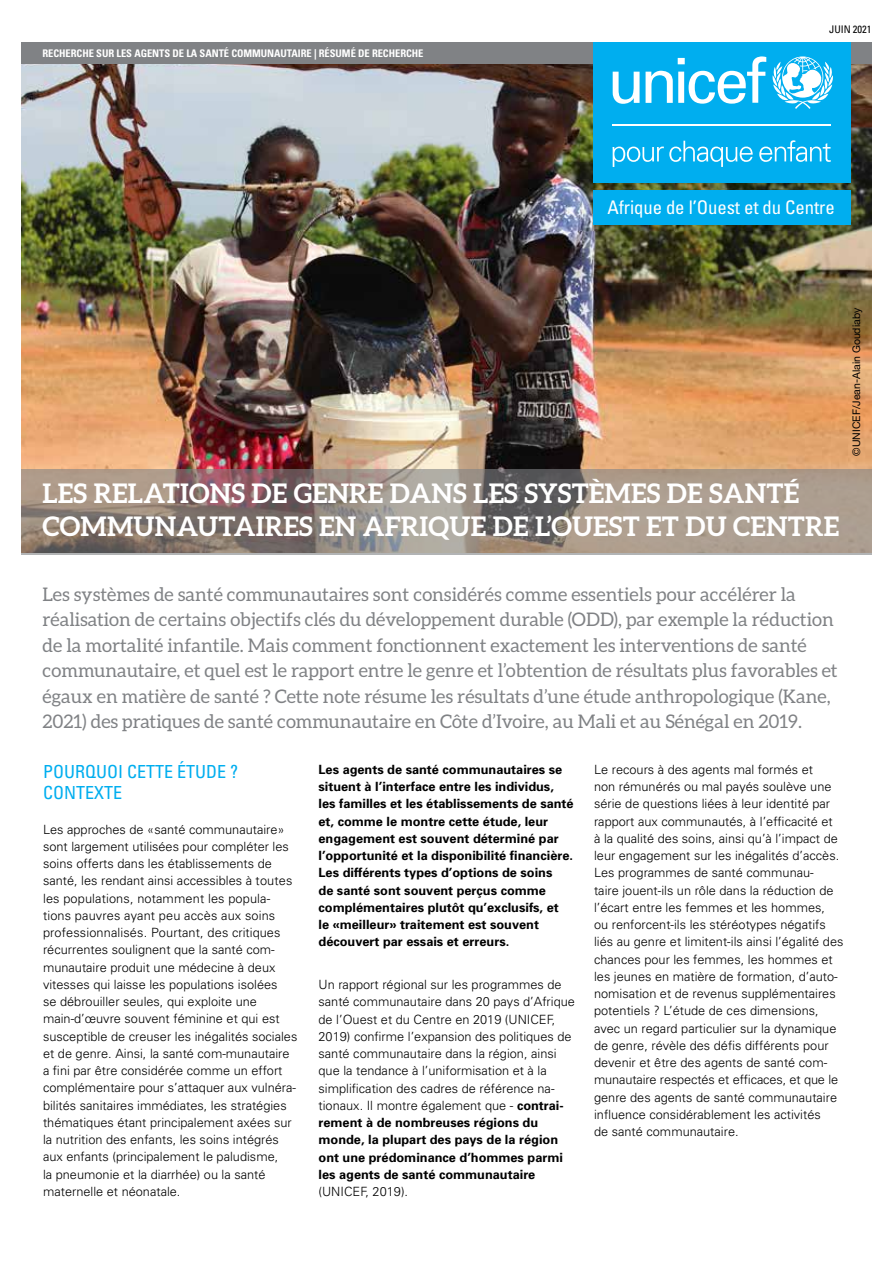
<style>
.page{position:relative;width:893px;height:1263px;background:#fff}
.page>*{position:absolute;margin:0;border:0;box-sizing:border-box;transform-origin:0 0}
.t1{font:700 27px/32.4px "Aleo";letter-spacing:.005em;color:#fff}
.t2{font:18.75px/25.5px "Aleo";color:#808285}
.t3{font:condensed 18.75px "Univers";letter-spacing:-.005em;color:#fff}
.t4{font:condensed 18px/21px "Univers";color:#00aeef}
.t5{font:300 12.75px/17.2px "Univers";color:#000}
.t6{font:700 12.75px/17.2px "Univers";color:#000}
.t7{font:700 condensed 10.5px "Univers";letter-spacing:-.005em;color:#fff}
.t8{font:10.5px "Helvetica Neue";color:#000}
.t9{font:condensed 10.5px "Univers";letter-spacing:-.005em;color:#000}
.s1{font-weight:700}
</style>
<div class="page">
<img style="left:21px;top:64px;width:851px;height:405px">
<svg style="left:21px;top:469px;width:851px;height:85px;background:#978980"></svg>
<div style="left:21px;top:43px;width:851px;height:21px;background:#808285"></div>
<div style="left:593px;top:43px;width:257px;height:140px;background:#00aeef"></div>
<div style="left:593px;top:190px;width:257px;height:34px;background:#00aeef"></div>
<svg style="left:772px;top:56px;width:61px;height:53px"></svg>
<svg style="left:613px;top:72px;width:27px;height:32px"></svg>
<svg style="left:646px;top:56px;width:120px;height:48px"></svg>
<hr style="left:613px;top:124px;width:218px;height:1px;background:#fff">
<svg style="left:612px;top:141px;width:141px;height:26px"></svg>
<svg style="left:759px;top:140px;width:72px;height:22px"></svg>
<p class="t7" style="left:43px;top:47px;width:382px">RECHERCHE SUR LES AGENTS DE LA SANTÉ COMMUNAUTAIRE | RÉSUMÉ DE RECHERCHE</p>
<p class="t9" style="left:829px;top:23px;width:12px">JUIN</p>
<p class="t9" style="left:853px;top:23px;width:20px">2021</p>
<h2 class="t3" style="left:607px;top:195px;width:229px">AFRIQUE DE L’O UEST ET DU CENTRE</h2>
<p class="t8" style="left:850px;top:456px;width:149px;rotate:-90deg">©UNICEF/Jean-Alain Goudiaby</p>
<h1 class="t1" style="left:43px;top:477px;width:798px">LES RELATIONS DE GENRE DANS LES SYSTÈMES DE SANTÉ<br>COMMUNAUTAIRES EN AFRIQUE DE L’OUEST ET DU CENTRE</h1>
<p class="t2" style="left:43px;top:581px;width:797px">Les systèmes de santé communautaires sont considérés comme essentiels pour accélérer la réalisation de certains objectifs clés du développement durable (ODD), par exemple la réduction de la mortalité infantile. Mais comment fonctionnent exactement les interventions de santé communautaire, et quel est le rapport entre le genre et l’obtention de résultats plus favorables et égaux en matière de santé ? Cette note résume les résultats d’une étude anthropologique (Kane, 2021) des pratiques de santé communautaire en Côte d’Ivoire, au Mali et au Sénégal en 2019.</p>
<h3 class="t4" style="left:43px;top:761px;width:196px">POURQUOI CETTE ÉTUDE ?<br>CONTEXTE</h3>
<p class="t5" style="left:43px;top:820px;width:256px">Les approches de «santé communautaire» sont largement utilisées pour compléter les soins offerts dans les établissements de santé, les rendant ainsi accessibles à toutes les populations, notamment les popula&shy;tions pauvres ayant peu accès aux soins professionnalisés. Pourtant, des critiques récurrentes soulignent que la santé com&shy;munautaire produit une médecine à deux vitesses qui laisse les populations isolées<br>se débrouiller seules, qui exploite une main-d’œuvre souvent féminine et qui est susceptible de creuser les inégalités sociales et de genre. Ainsi, la santé com-munautaire a fini par être considérée comme un effort complémentaire pour s’attaquer aux vulnéra&shy;bilités sanitaires immédiates, les stratégies thématiques étant principalement axées sur la nutrition des enfants, les soins intégrés aux enfants (principalement le paludisme,<br>la pneumonie et la diarrhée) ou la santé maternelle et néonatale.</p>
<p class="t6" style="left:319px;top:761px;width:257px">Les agents de santé communautaires se situent à l’interface entre les individus, les familles et les établissements de santé et, comme le montre cette étude, leur engagement est souvent déterminé par l’opportunité et la disponibilité financière.<br>Les différents types d’options de soins<br>de santé sont souvent perçus comme complémentaires plutôt qu’exclusifs, et<br>le «meilleur» traitement est souvent découvert par essais et erreurs.</p>
<p class="t5" style="left:319px;top:976px;width:258px">Un rapport régional sur les programmes de santé communautaire dans 20 pays d’Afrique de l’Ouest et du Centre en 2019 (UNICEF, 2019) confirme l’expansion des politiques de santé communautaire dans la région, ainsi que la tendance à l’uniformisation et à la simplification des cadres de référence na&shy;tionaux. Il montre également que - <span class="s1">contrai&shy;rement à de nombreuses régions du monde, la plupart des pays de la région ont une prédominance d’hommes parmi les agents de santé communautaire</span></p>
<p class="t5" style="left:319px;top:1183px;width:91px">(UNICEF, 2019).</p>
<p class="t5" style="left:594px;top:761px;width:251px">Le recours à des agents mal formés et<br>non rémunérés ou mal payés soulève une série de questions liées à leur identité par rapport aux communautés, à l’efficacité et<br>à la qualité des soins, ainsi qu’à l’impact de leur engagement sur les inégalités d’accès.<br>Les programmes de santé communau-<br>taire jouent-ils un rôle dans la réduction de l’écart entre les femmes et les hommes,<br>ou renforcent-ils les stéréotypes négatifs liés au genre et limitent-ils ainsi l’égalité des chances pour les femmes, les hommes et les jeunes en matière de formation, d’auto&shy;nomisation et de revenus supplémentaires potentiels ? L’étude de ces dimensions, avec un regard particulier sur la dynamique de genre, révèle des défis différents pour devenir et être des agents de santé com&shy;munautaire respectés et efficaces, et que le genre des agents de santé communautaire influence considérablement les activités<br>de santé communautaire.</p>
</div>
